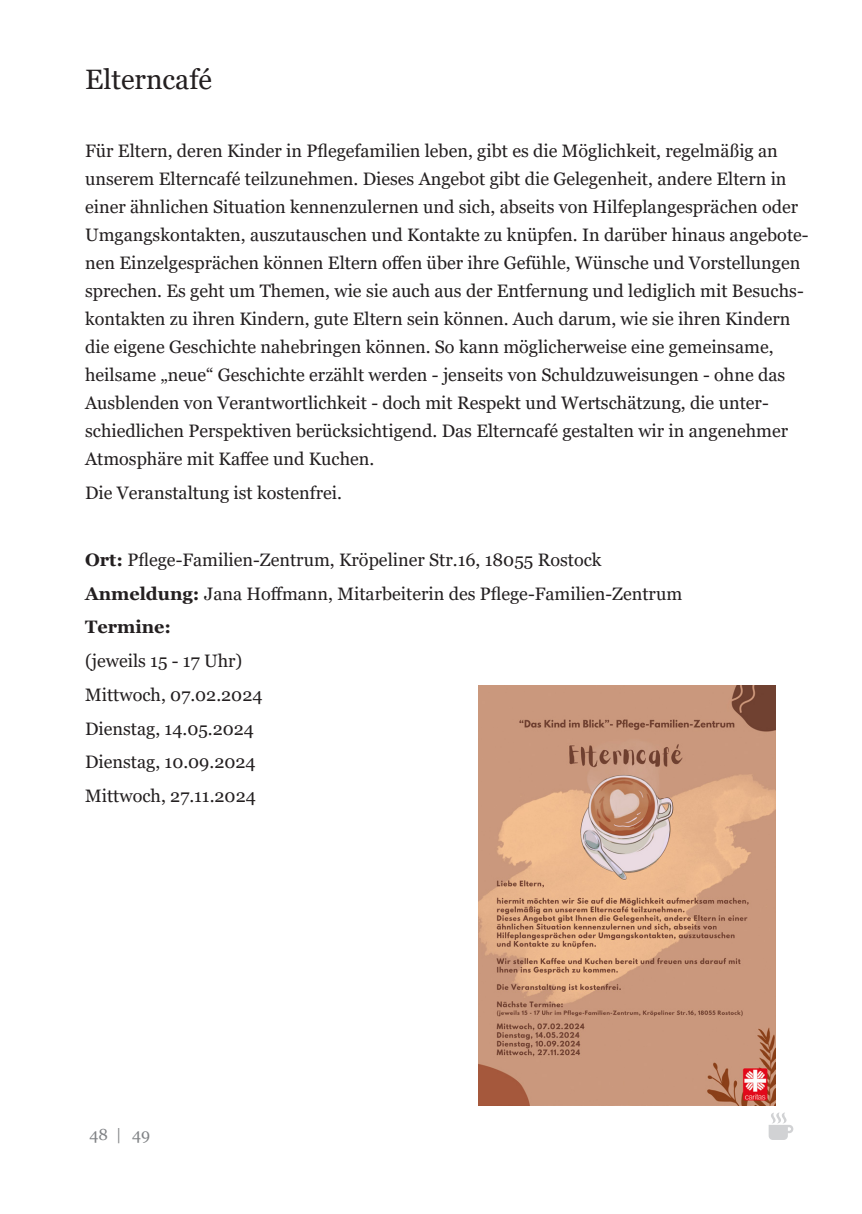
<style>
.page{position:relative;width:862px;height:1214px;background:#fff}
.page>*{position:absolute;margin:0;border:0;box-sizing:border-box;transform-origin:0 0}
.t1{font:28px "Georgia";color:#231f20}
.t2{font:18px/28px "Georgia";color:#231f20}
.t3{font:16px "Georgia";color:#808285}
.s1{font-weight:700}
</style>
<div class="page">
<img style="left:479px;top:685px;width:296px;height:419px">
<svg style="left:765px;top:1105px;width:29px;height:35px"></svg>
<h1 class="t1" style="left:85px;top:63px;width:128px">Elterncafé</h1>
<p class="t2" style="left:85px;top:137px;width:725px">Für Eltern, deren Kinder in Pflegefamilien leben, gibt es die Möglichkeit, regelmäßig an unserem Elterncafé teilzunehmen. Dieses Angebot gibt die Gelegenheit, andere Eltern in einer ähnlichen Situation kennenzulernen und sich, abseits von Hilfeplangesprächen oder Umgangskontakten, auszutauschen und Kontakte zu knüpfen. In darüber hinaus angebote&shy;nen Einzelgesprächen können Eltern offen über ihre Gefühle, Wünsche und Vorstellungen sprechen. Es geht um Themen, wie sie auch aus der Entfernung und lediglich mit Besuchs&shy;kontakten zu ihren Kindern, gute Eltern sein können. Auch darum, wie sie ihren Kindern die eigene Geschichte nahebringen können. So kann möglicherweise eine gemeinsame, heilsame „neue“ Geschichte erzählt werden - jenseits von Schuldzuweisungen - ohne das Ausblenden von Verantwortlichkeit - doch mit Respekt und Wertschätzung, die unter&shy;schiedlichen Perspektiven berücksichtigend. Das Elterncafé gestalten wir in angenehmer Atmosphäre mit Kaffee und Kuchen.</p>
<p class="t2" style="left:85px;top:478px;width:256px">Die Veranstaltung ist kostenfrei.</p>
<p class="t2" style="left:85px;top:543px;width:598px;line-height:33.6px"><span class="s1">Ort:</span> Pflege-Familien-Zentrum, Kröpeliner Str.16, 18055 Rostock<br><span class="s1">Anmeldung:</span> Jana Hoffmann, Mitarbeiterin des Pflege-Familien-Zentrum<br><span class="s1">Termine:</span></p>
<p class="t2" style="left:85px;top:644px;width:179px;line-height:33.6px">(jeweils 15 - 17 Uhr)<br>Mittwoch, 07.02.2024<br>Dienstag, 14.05.2024<br>Dienstag, 10.09.2024<br>Mittwoch, 27.11.2024</p>
<p class="t3" style="left:90px;top:1124px;width:62px">48 | 49</p>
</div>
